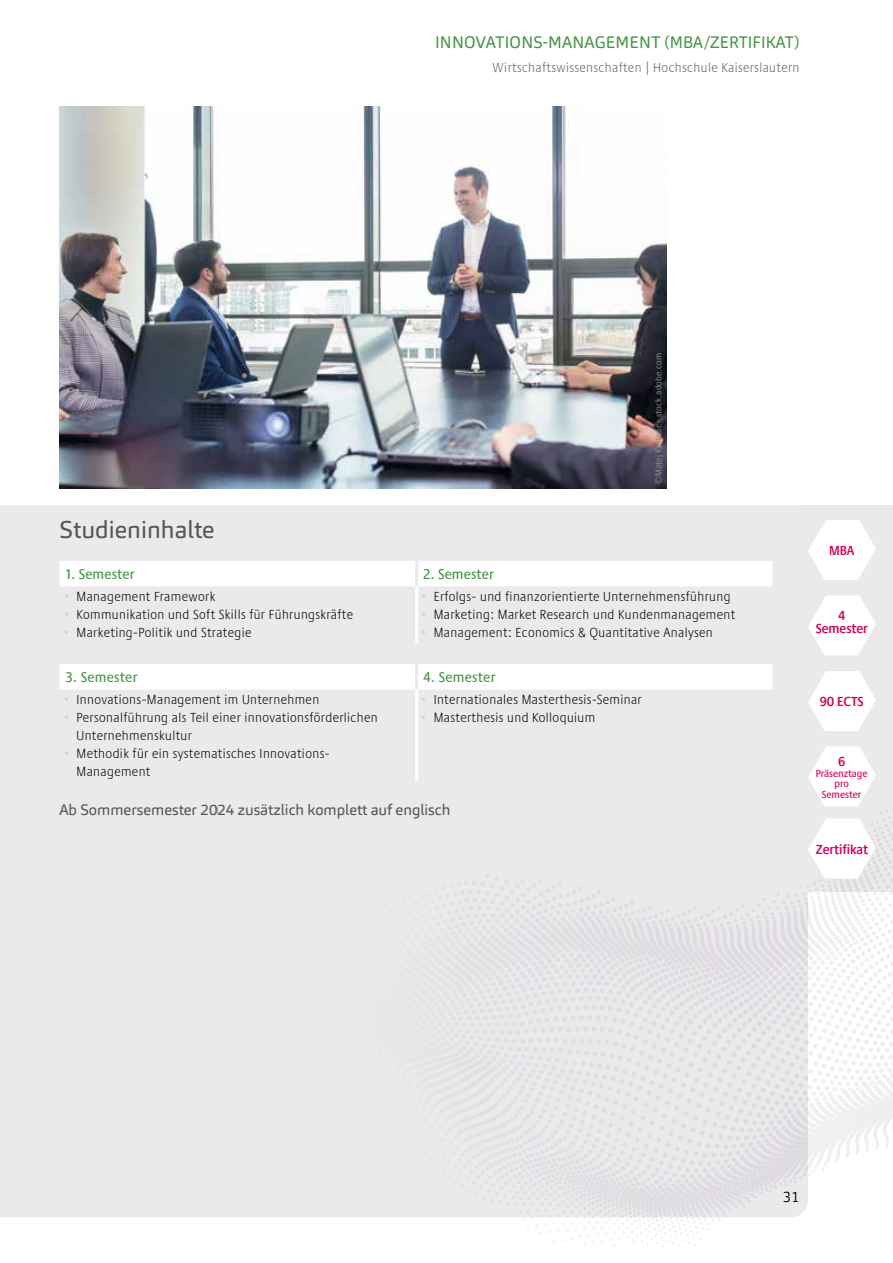
<style>
.page{position:relative;width:893px;height:1263px;background:#fff}
.page>*{position:absolute;margin:0;border:0;box-sizing:border-box;transform-origin:0 0}
.t1{font:24px "Carnas";color:#565655}
.t2{font:16.5px "Carnas";letter-spacing:.01em;color:#469545}
.t3{font:15px "Carnas";color:#565655}
.t4{font:300 15px "Carnas";color:#000}
.t5{font:500 condensed 14.55px "Praxis Next";letter-spacing:.015em;color:#469545}
.t6{font:300 condensed 13.5px/18px "Praxis Next";letter-spacing:.03em;color:#000}
.t7{font:300 condensed 13.5px "Praxis Next";letter-spacing:.03em;color:#626261}
.t8{font:600 condensed 13.5px/12.8px "Praxis Next";color:#d2015a;text-align:center}
.t9{font:500 condensed 10.5px/10.5px "Praxis Next";color:#d2015a;text-align:center}
.t10{font:condensed 9px "Praxis Next";letter-spacing:.02em;color:#919291}
.s1{color:#cdd2d6}
</style>
<div class="page">
<div style="left:0;top:505px;width:799px;height:712px;background:#ebe9ec"></div>
<img style="left:60px;top:107px;width:606px;height:381px">
<svg style="left:60px;top:561px;width:712px;height:25px"></svg>
<hr style="left:415px;top:561px;width:3px;height:25px;background:#ebe9ec">
<hr style="left:415px;top:586px;width:3px;height:57px;background:#fff">
<hr style="left:772px;top:561px;width:3px;height:25px;background:#ebe9ec">
<svg style="left:60px;top:664px;width:712px;height:26px"></svg>
<hr style="left:415px;top:664px;width:3px;height:26px;background:#ebe9ec">
<hr style="left:772px;top:664px;width:3px;height:26px;background:#ebe9ec">
<hr style="left:415px;top:690px;width:3px;height:90px;background:#fff">
<div style="left:799px;top:505px;width:94px;height:387px;background:#ebe9ec"></div>
<svg style="left:217px;top:801px;width:676px;height:446px;fill:#ebe9ec"></svg>
<svg style="left:808px;top:520px;width:68px;height:60px"></svg>
<svg style="left:808px;top:596px;width:68px;height:59px"></svg>
<svg style="left:808px;top:671px;width:68px;height:60px"></svg>
<svg style="left:808px;top:747px;width:68px;height:59px"></svg>
<svg style="left:808px;top:819px;width:68px;height:59px"></svg>
<p class="t2" style="left:435px;top:32px;width:366px">INNOVATIONS-MANAGEMENT (MBA/ZERTIFIKAT)</p>
<p class="t7" style="left:493px;top:58px;width:308px">Wirtschaftswissenschaften | Hochschule Kaiserslautern</p>
<p class="t10" style="left:652px;top:484px;width:132px;rotate:-90deg">©Matej Kastelic - stock.adobe.com</p>
<h1 class="t1" style="left:60px;top:514px;width:157px">Studieninhalte</h1>
<p class="t5" style="left:66px;top:563px;width:70px">1. Semester</p>
<p class="t5" style="left:423px;top:563px;width:72px">2. Semester</p>
<p class="t6" style="left:64px;top:587px;width:153px"><span class="s1">•</span> Management Framework</p>
<p class="t6" style="left:64px;top:605px;width:291px"><span class="s1">•</span> Kommunikation und Soft Skills für Führungskräfte</p>
<p class="t6" style="left:64px;top:623px;width:189px"><span class="s1">•</span> Marketing-Politik und Strategie</p>
<p class="t6" style="left:421px;top:587px;width:311px"><span class="s1">•</span> Erfolgs- und finanzorientierte Unternehmensführung</p>
<p class="t6" style="left:421px;top:605px;width:316px"><span class="s1">•</span> Marketing: Market Research und Kundenmanagement</p>
<p class="t6" style="left:421px;top:623px;width:293px"><span class="s1">•</span> Management: Economics &amp; Quantitative Analysen</p>
<p class="t5" style="left:66px;top:666px;width:73px">3. Semester</p>
<p class="t5" style="left:423px;top:666px;width:74px">4. Semester</p>
<p class="t6" style="left:64px;top:690px;width:257px"><span class="s1">•</span> Innovations-Management im Unternehmen</p>
<p class="t6" style="left:77px;top:708px;width:303px;text-indent:-13px"><span class="s1">•</span> Personalführung als Teil einer innovationsförderlichen<br>Unternehmenskultur</p>
<p class="t6" style="left:77px;top:744px;width:255px;text-indent:-13px"><span class="s1">•</span> Methodik für ein systematisches Innovations-<br>Management</p>
<p class="t6" style="left:421px;top:690px;width:222px"><span class="s1">•</span> Internationales Masterthesis-Seminar</p>
<p class="t6" style="left:421px;top:708px;width:176px"><span class="s1">•</span> Masterthesis und Kolloquium</p>
<p class="t3" style="left:60px;top:800px;width:392px">Ab Sommersemester 2024 zusätzlich komplett auf englisch</p>
<p class="t8" style="left:829px;top:544px;width:27px">MBA</p>
<p class="t8" style="left:816px;top:609px;width:54px">4<br>Semester</p>
<p class="t8" style="left:820px;top:694px;width:45px">90 ECTS</p>
<p class="t8" style="left:838px;top:755px;width:9px">6</p>
<p class="t9" style="left:816px;top:768px;width:53px">Präsenztage pro<br>Semester</p>
<p class="t8" style="left:816px;top:842px;width:54px">Zertifikat</p>
<p class="t4" style="left:783px;top:1187px;width:18px">31</p>
</div>
